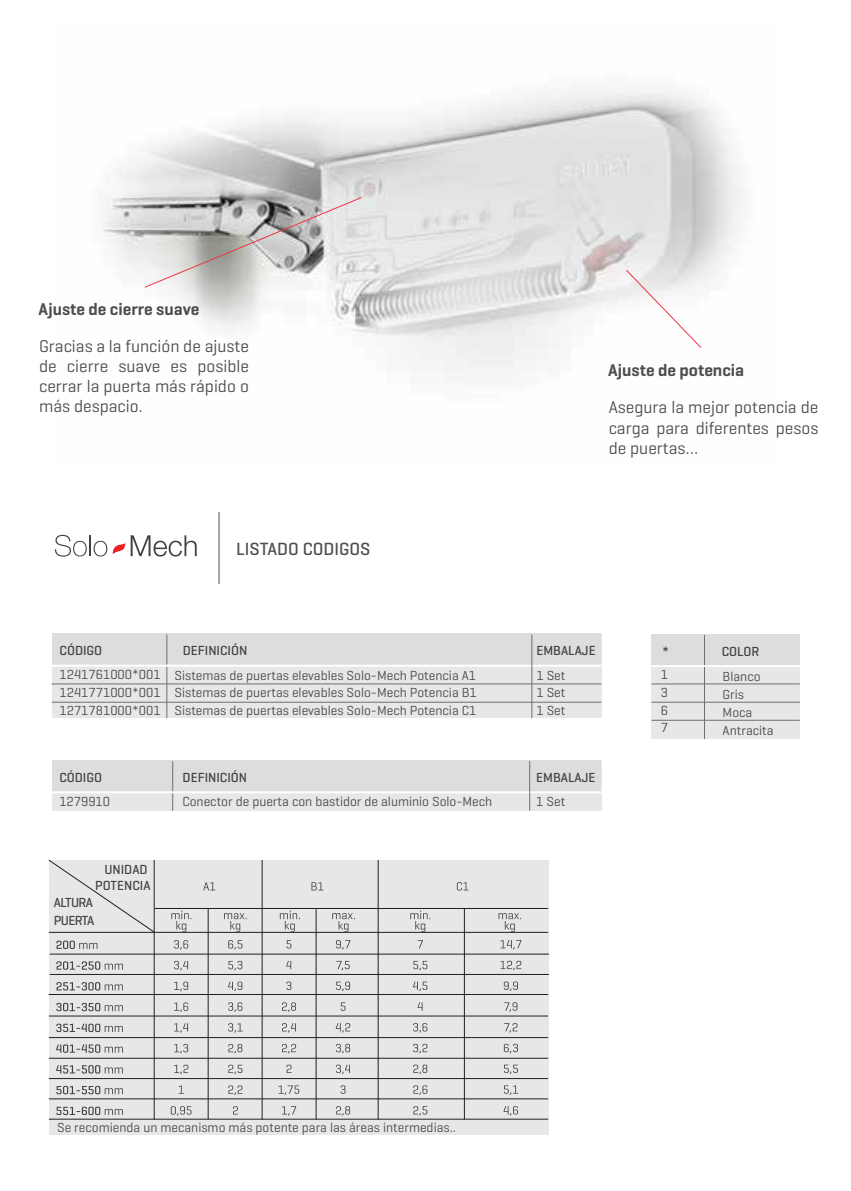
<style>
.page{position:relative;width:851px;height:1191px;background:#fff}
.page>*{position:absolute;margin:0;border:0;box-sizing:border-box;transform-origin:0 0}
.t1{font:500 18px "Geogrotesque";color:#4d4e4f}
.t2{font:17.4px/20px "Geogrotesque";color:#4d4e4f;text-align:justify}
.t3{font:600 17.4px "Geogrotesque";color:#4d4e4f}
.t4{font:13.4px/17.8px "Geogrotesque";color:#4b4b4d;text-align:justify}
.t5{font:500 13.4px/16px "Geogrotesque";color:#424143;text-align:center}
.t6{font:500 13.4px/17.8px "Geogrotesque";letter-spacing:-.05em;color:#424143}
</style>
<div class="page">
<img style="left:102px;top:89px;width:640px;height:283px">
<div style="left:52px;top:634px;width:549px;height:84px;background:#e7e7e8"></div>
<div style="left:52px;top:634px;width:549px;height:31px;background:#dcddde"></div>
<hr style="left:52px;top:683px;width:549px;height:1px;background:#6e6f71">
<hr style="left:52px;top:701px;width:549px;height:1px;background:#6e6f71">
<hr style="left:166px;top:634px;width:1px;height:84px;background:#6e6f71">
<hr style="left:52px;top:664px;width:549px;height:2px;background:#fff">
<hr style="left:531px;top:634px;width:1px;height:84px;background:#6e6f71">
<div style="left:651px;top:635px;width:149px;height:104px;background:#e7e7e8"></div>
<div style="left:651px;top:634px;width:149px;height:31px;background:#dcddde"></div>
<hr style="left:704px;top:635px;width:1px;height:104px;background:#6e6f71">
<hr style="left:651px;top:665px;width:149px;height:2px;background:#fff">
<hr style="left:651px;top:683px;width:149px;height:1px;background:#6e6f71">
<hr style="left:651px;top:719px;width:149px;height:1px;background:#6e6f71">
<hr style="left:651px;top:701px;width:149px;height:1px;background:#6e6f71">
<hr style="left:218px;top:512px;width:1px;height:72px;background:#4d4e4f">
<svg style="left:144px;top:196px;width:218px;height:92px;background:#c6c4c3"></svg>
<svg style="left:625px;top:269px;width:77px;height:80px"></svg>
<svg style="left:55px;top:535px;width:70px;height:21px"></svg>
<svg style="left:131px;top:535px;width:66px;height:21px"></svg>
<div style="left:52px;top:761px;width:549px;height:49px;background:#e7e7e8"></div>
<div style="left:52px;top:760px;width:548px;height:31px;background:#dcddde"></div>
<hr style="left:172px;top:761px;width:1px;height:49px;background:#6e6f71">
<hr style="left:52px;top:791px;width:549px;height:2px;background:#fff">
<hr style="left:529px;top:761px;width:1px;height:49px;background:#6e6f71">
<div style="left:49px;top:860px;width:500px;height:274px;background:#e7e7e8"></div>
<hr style="left:155px;top:908px;width:393px;height:1px;background:#221f20">
<hr style="left:49px;top:932px;width:499px;height:1px;background:#221f20">
<hr style="left:49px;top:1098px;width:499px;height:1px;background:#221f20">
<hr style="left:49px;top:1118px;width:499px;height:1px;background:#221f20">
<hr style="left:50px;top:953px;width:499px;height:1px;background:#221f20">
<hr style="left:50px;top:974px;width:499px;height:1px;background:#221f20">
<hr style="left:49px;top:994px;width:499px;height:1px;background:#221f20">
<hr style="left:49px;top:1015px;width:499px;height:1px;background:#221f20">
<hr style="left:49px;top:1037px;width:499px;height:1px;background:#221f20">
<hr style="left:49px;top:1058px;width:499px;height:1px;background:#221f20">
<hr style="left:49px;top:1078px;width:499px;height:1px;background:#221f20">
<hr style="left:154px;top:860px;width:1px;height:259px;background:#221f20">
<hr style="left:262px;top:860px;width:1px;height:259px;background:#221f20">
<hr style="left:378px;top:860px;width:1px;height:259px;background:#221f20">
<hr style="left:208px;top:908px;width:1px;height:211px;background:#221f20">
<hr style="left:316px;top:909px;width:1px;height:210px;background:#221f20">
<hr style="left:464px;top:908px;width:1px;height:211px;background:#221f20">
<svg style="left:48px;top:859px;width:107px;height:74px"></svg>
<svg style="left:56px;top:940px;width:41px;height:9px"></svg>
<svg style="left:56px;top:961px;width:67px;height:8px"></svg>
<svg style="left:56px;top:982px;width:67px;height:8px"></svg>
<svg style="left:56px;top:1002px;width:67px;height:9px"></svg>
<svg style="left:56px;top:1023px;width:67px;height:9px"></svg>
<svg style="left:56px;top:1044px;width:67px;height:8px"></svg>
<svg style="left:56px;top:1065px;width:67px;height:8px"></svg>
<svg style="left:56px;top:1086px;width:67px;height:8px"></svg>
<svg style="left:56px;top:1106px;width:67px;height:9px"></svg>
<svg style="left:174px;top:940px;width:14px;height:9px"></svg>
<svg style="left:174px;top:961px;width:14px;height:9px"></svg>
<svg style="left:174px;top:981px;width:14px;height:10px"></svg>
<svg style="left:174px;top:1002px;width:14px;height:10px"></svg>
<svg style="left:174px;top:1023px;width:14px;height:9px"></svg>
<svg style="left:174px;top:1044px;width:14px;height:9px"></svg>
<svg style="left:174px;top:1064px;width:14px;height:10px"></svg>
<svg style="left:179px;top:1085px;width:3px;height:8px"></svg>
<svg style="left:172px;top:1106px;width:19px;height:9px"></svg>
<svg style="left:228px;top:940px;width:14px;height:9px"></svg>
<svg style="left:228px;top:960px;width:14px;height:10px"></svg>
<svg style="left:228px;top:981px;width:14px;height:10px"></svg>
<svg style="left:228px;top:1002px;width:14px;height:10px"></svg>
<svg style="left:228px;top:1023px;width:15px;height:9px"></svg>
<svg style="left:228px;top:1044px;width:14px;height:9px"></svg>
<svg style="left:228px;top:1064px;width:14px;height:10px"></svg>
<svg style="left:228px;top:1085px;width:14px;height:10px"></svg>
<svg style="left:233px;top:1106px;width:5px;height:8px"></svg>
<svg style="left:287px;top:940px;width:4px;height:8px"></svg>
<svg style="left:286px;top:961px;width:5px;height:8px"></svg>
<svg style="left:286px;top:981px;width:5px;height:9px"></svg>
<svg style="left:282px;top:1002px;width:14px;height:9px"></svg>
<svg style="left:282px;top:1023px;width:14px;height:9px"></svg>
<svg style="left:282px;top:1043px;width:14px;height:10px"></svg>
<svg style="left:287px;top:1064px;width:4px;height:9px"></svg>
<svg style="left:279px;top:1085px;width:20px;height:9px"></svg>
<svg style="left:282px;top:1106px;width:14px;height:9px"></svg>
<svg style="left:336px;top:940px;width:14px;height:9px"></svg>
<svg style="left:336px;top:961px;width:14px;height:9px"></svg>
<svg style="left:336px;top:981px;width:14px;height:10px"></svg>
<svg style="left:341px;top:1002px;width:4px;height:8px"></svg>
<svg style="left:336px;top:1023px;width:14px;height:9px"></svg>
<svg style="left:336px;top:1043px;width:14px;height:10px"></svg>
<svg style="left:336px;top:1064px;width:14px;height:10px"></svg>
<svg style="left:340px;top:1085px;width:5px;height:8px"></svg>
<svg style="left:336px;top:1106px;width:14px;height:9px"></svg>
<svg style="left:418px;top:940px;width:5px;height:8px"></svg>
<svg style="left:413px;top:961px;width:14px;height:9px"></svg>
<svg style="left:413px;top:981px;width:14px;height:10px"></svg>
<svg style="left:418px;top:1002px;width:4px;height:8px"></svg>
<svg style="left:413px;top:1023px;width:14px;height:9px"></svg>
<svg style="left:413px;top:1043px;width:14px;height:10px"></svg>
<svg style="left:413px;top:1064px;width:14px;height:10px"></svg>
<svg style="left:413px;top:1085px;width:14px;height:9px"></svg>
<svg style="left:413px;top:1106px;width:14px;height:9px"></svg>
<svg style="left:501px;top:940px;width:20px;height:9px"></svg>
<svg style="left:501px;top:960px;width:20px;height:10px"></svg>
<svg style="left:504px;top:981px;width:14px;height:10px"></svg>
<svg style="left:504px;top:1002px;width:13px;height:9px"></svg>
<svg style="left:504px;top:1023px;width:13px;height:9px"></svg>
<svg style="left:504px;top:1043px;width:14px;height:10px"></svg>
<svg style="left:504px;top:1064px;width:14px;height:10px"></svg>
<svg style="left:504px;top:1085px;width:14px;height:9px"></svg>
<svg style="left:503px;top:1106px;width:15px;height:9px"></svg>
<svg style="left:203px;top:882px;width:12px;height:8px"></svg>
<svg style="left:171px;top:910px;width:20px;height:22px"></svg>
<svg style="left:280px;top:910px;width:20px;height:22px"></svg>
<svg style="left:410px;top:910px;width:20px;height:22px"></svg>
<svg style="left:224px;top:913px;width:23px;height:19px"></svg>
<svg style="left:332px;top:913px;width:23px;height:19px"></svg>
<svg style="left:498px;top:913px;width:23px;height:19px"></svg>
<svg style="left:311px;top:882px;width:12px;height:8px"></svg>
<svg style="left:457px;top:882px;width:11px;height:8px"></svg>
<p class="t3" style="left:39px;top:298px;width:162px">Ajuste de cierre suave</p>
<p class="t2" style="left:39px;top:335px;width:211px">Gracias a la función de ajuste de cierre suave es posible cerrar la puerta más rápido o más despacio.</p>
<h1 class="t1" style="left:236px;top:538px;width:136px">LISTADO CODIGOS</h1>
<p class="t5" style="left:60px;top:642px;width:44px">CÓDIGO</p>
<p class="t4" style="left:60px;top:665px;width:103px">1241761000*001<br>1241771000*001<br>1271781000*001</p>
<p class="t5" style="left:183px;top:642px;width:66px">DEFINICIÓN</p>
<p class="t4" style="left:174px;top:665px;width:304px">Sistemas de puertas elevables Solo-Mech Potencia A1<br>Sistemas de puertas elevables Solo-Mech Potencia B1<br>Sistemas de puertas elevables Solo-Mech Potencia C1</p>
<p class="t5" style="left:59px;top:769px;width:44px">CÓDIGO</p>
<p class="t4" style="left:59px;top:792px;width:52px">1279910</p>
<p class="t5" style="left:183px;top:769px;width:66px">DEFINICIÓN</p>
<p class="t4" style="left:182px;top:792px;width:312px">Conector de puerta con bastidor de aluminio Solo-Mech</p>
<p class="t5" style="left:95px;top:861px;width:57px">UNIDAD<br>POTENCIA</p>
<p class="t6" style="left:54px;top:893px;width:42px">ALTURA<br>PUERTA</p>
<p class="t3" style="left:608px;top:360px;width:138px">Ajuste de potencia</p>
<p class="t2" style="left:609px;top:397px;width:211px">Asegura la mejor potencia de carga para diferentes pesos de puertas…</p>
<p class="t5" style="left:536px;top:642px;width:61px">EMBALAJE</p>
<p class="t5" style="left:662px;top:643px;width:9px">*</p>
<p class="t5" style="left:722px;top:643px;width:39px">COLOR</p>
<p class="t4" style="left:661px;top:665px;width:9px">1<br>3<br>6<br>7</p>
<p class="t4" style="left:723px;top:667px;width:53px;text-align:left">Blanco<br>Gris<br>Moca<br>Antracita</p>
<p class="t4" style="left:536px;top:665px;width:31px">1 Set 1 Set 1 Set</p>
<p class="t5" style="left:536px;top:769px;width:61px">EMBALAJE</p>
<p class="t4" style="left:536px;top:792px;width:31px">1 Set</p>
<p class="t4" style="left:57px;top:1117px;width:400px">Se recomienda un mecanismo más potente para las áreas intermedias..</p>
</div>
